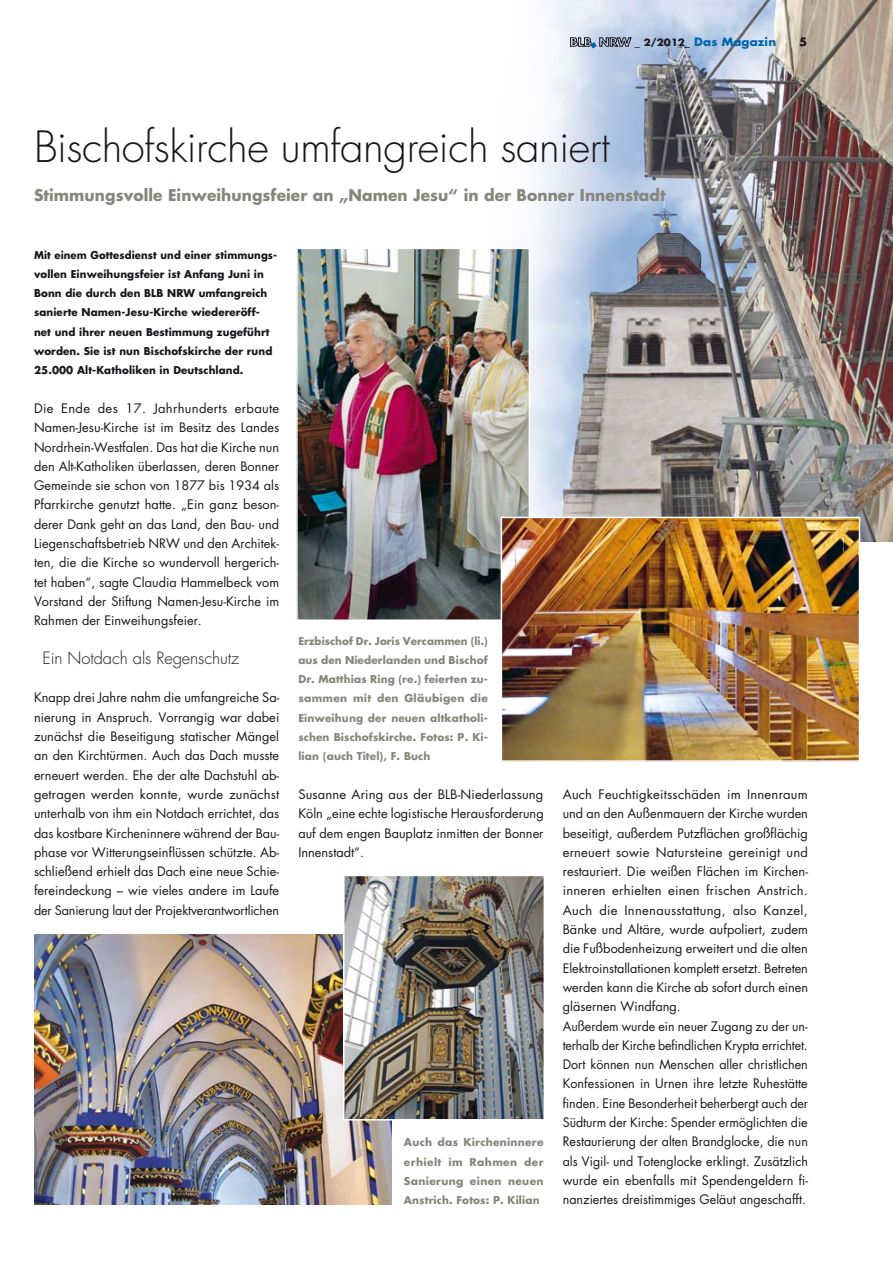
<style>
.page{position:relative;width:893px;height:1263px;background:#fff}
.page>*{position:absolute;margin:0;border:0;box-sizing:border-box;transform-origin:0 0}
.t1{font:300 42px "Futura";letter-spacing:-.01em;color:#1a171c}
.t2{font:300 16.5px "Futura";letter-spacing:-.005em;color:#1a171c}
.t3{font:700 15.75px "Futura";letter-spacing:.005em;color:#87867c}
.t4{font:12.75px/19.4px "Futura";color:#1a171c;text-align:justify}
.t5{font:700 11.25px "Futura";letter-spacing:.01em;color:#0064ad;scale:1.05 1}
.t6{font:700 11.25px "Futura";color:#1a171c;scale:1.05 1}
.t7{font:700 10.5px/19.4px "Futura";letter-spacing:.01em;color:#87867c;text-align:justify}
.t8{font:700 10.5px/19.4px "Futura";letter-spacing:.01em;color:#1a171c;scale:.96 1}
.s1{font-size:9.75px;color:#1a171c}
</style>
<div class="page">
<img style="left:530px;top:0;width:363px;height:541px">
<img style="left:299px;top:251px;width:228px;height:367px">
<div style="left:296px;top:248px;width:234px;height:373px;border:2px solid #fff"></div>
<svg style="left:570px;top:37px;width:61px;height:11px"></svg>
<img style="left:34px;top:934px;width:357px;height:270px">
<img style="left:346px;top:878px;width:196px;height:239px">
<div style="left:343px;top:875px;width:202px;height:245px;border:2px solid #fff"></div>
<img style="left:504px;top:520px;width:353px;height:239px">
<div style="left:501px;top:517px;width:359px;height:245px;border:2px solid #fff"></div>
<p class="t5" style="left:635px;top:34px;width:136px"><span class="s1">_ 2/2012_</span> Das Magazin</p>
<p class="t6" style="left:799px;top:34px;width:9px">5</p>
<h1 class="t1" style="left:34px;top:120px;width:577px">Bischofskirche umfangreich saniert</h1>
<p class="t3" style="left:34px;top:184px;width:633px">Stimmungsvolle Einweihungsfeier an „Namen Jesu“ in der Bonner Innenstadt</p>
<p class="t8" style="left:34px;top:245px;width:255px">Mit einem Gottesdienst und einer stimmungs&shy;vollen Einweihungsfeier ist Anfang Juni in Bonn die durch den BLB NRW umfangreich sanierte Namen-Jesu-Kirche wiedereröff&shy;net und ihrer neuen Bestimmung zugeführt worden. Sie ist nun Bischofskirche der rund 25.000 Alt-Katholiken in Deutschland.</p>
<p class="t4" style="left:34px;top:398px;width:247px">Die Ende des 17. Jahrhunderts erbaute Namen-Jesu-Kirche ist im Besitz des Landes Nordrhein-Westfalen. Das hat die Kirche nun den Alt-Katholiken überlassen, deren Bonner Gemeinde sie schon von 1877 bis 1934 als Pfarrkirche genutzt hatte. „Ein ganz beson&shy;derer Dank geht an das Land, den Bau- und Liegenschaftsbetrieb NRW und den Architek&shy;ten, die die Kirche so wundervoll hergerich&shy;tet haben“, sagte Claudia Hammelbeck vom Vorstand der Stiftung Namen-Jesu-Kirche im Rahmen der Einweihungsfeier.</p>
<p class="t2" style="left:43px;top:647px;width:198px">Ein Notdach als Regenschutz</p>
<p class="t4" style="left:34px;top:688px;width:247px">Knapp drei Jahre nahm die umfangreiche Sa&shy;nierung in Anspruch. Vorrangig war dabei zunächst die Beseitigung statischer Mängel an den Kirchtürmen. Auch das Dach musste erneuert werden. Ehe der alte Dachstuhl ab&shy;getragen werden konnte, wurde zunächst unterhalb von ihm ein Notdach errichtet, das das kostbare Kircheninnere während der Bau&shy;phase vor Witterungseinflüssen schützte. Ab&shy;schließend erhielt das Dach eine neue Schie&shy;fereindeckung – wie vieles andere im Laufe der Sanierung laut der Projektverantwortlichen</p>
<p class="t7" style="left:298px;top:631px;width:191px">Erzbischof Dr. Joris Vercammen (li.) aus den Niederlanden und Bischof Dr. Matthias Ring (re.) feierten zu&shy;sammen mit den Gläubigen die Einweihung der neuen altkatholi&shy;schen Bischofskirche. Fotos: P. Ki&shy;lian (auch Titel), F. Buch</p>
<p class="t4" style="left:298px;top:784px;width:247px">Susanne Aring aus der BLB-Niederlassung Köln „eine echte logistische Herausforderung auf dem engen Bauplatz inmitten der Bonner Innenstadt“.</p>
<p class="t4" style="left:563px;top:784px;width:247px;text-align:left">Auch Feuchtigkeitsschäden im Innenraum und an den Außenmauern der Kirche wurden beseitigt, außerdem Putzflächen großflächig erneuert sowie Natursteine gereinigt und restauriert. Die weißen Flächen im Kirchen&shy;inneren erhielten einen frischen Anstrich.<br>Auch die Innenausstattung, also Kanzel, Bänke und Altäre, wurde aufpoliert, zudem die Fußbodenheizung erweitert und die alten Elektroinstallationen komplett ersetzt. Betreten werden kann die Kirche ab sofort durch einen gläsernen Windfang.<br>Außerdem wurde ein neuer Zugang zu der un&shy;terhalb der Kirche befindlichen Krypta errichtet.<br>Dort können nun Menschen aller christlichen Konfessionen in Urnen ihre letzte Ruhestätte finden. Eine Besonderheit beherbergt auch der Südturm der Kirche: Spender ermöglichten die Restaurierung der alten Brandglocke, die nun als Vigil- und Totenglocke erklingt. Zusätzlich wurde ein ebenfalls mit Spendengeldern fi&shy;nanziertes dreistimmiges Geläut angeschafft.</p>
<p class="t7" style="left:404px;top:1132px;width:141px">Auch das Kircheninnere erhielt im Rahmen der Sanierung einen neuen Anstrich. Fotos: P. Kilian</p>
</div>
